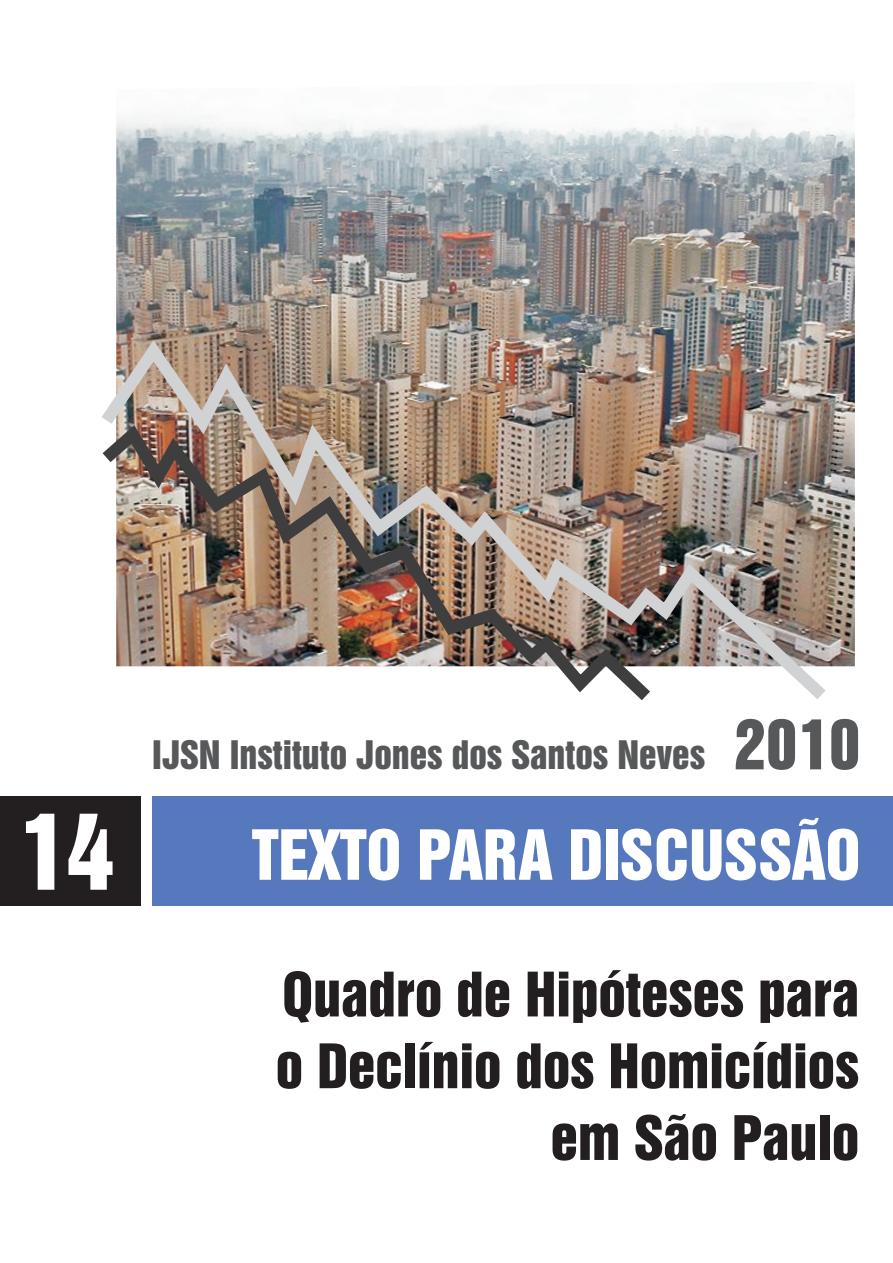
<style>
.page{position:relative;width:893px;height:1263px;background:#fff}
.page>*{position:absolute;margin:0;border:0;box-sizing:border-box;transform-origin:0 0}
.t1{font:96px "Swiss 921 BT Regular A";color:#fff}
.t2{font:63px "Swiss 921 BT Regular A";color:#fff}
.t3{font:63px "Swiss 921 BT Regular A";color:#57585a}
.t4{font:55.95px/71.7px "Swiss 921 BT Regular A";color:#231f20;text-align:right}
.t5{font:35.85px "Swiss 921 BT Regular A";color:#57585a}
</style>
<div class="page">
<img style="left:116px;top:116px;width:739px;height:550px">
<div style="left:152px;top:797px;width:741px;height:109px;background:#5679bd"></div>
<div style="left:0;top:797px;width:141px;height:109px;background:#231f20"></div>
<img style="left:102px;top:329px;width:736px;height:370px">
<img style="left:102px;top:416px;width:561px;height:285px">
<h1 class="t1" style="left:18px;top:817px;width:97px">14</h1>
<p class="t5" style="left:152px;top:742px;width:554px">IJSN Instituto Jones dos Santos Neves</p>
<p class="t3" style="left:734px;top:721px;width:127px">2010</p>
<p class="t2" style="left:252px;top:832px;width:610px">TEXTO PARA DISCUSSÃO</p>
<p class="t4" style="left:276px;top:966px;width:585px">Quadro de Hipóteses para o Declínio dos Homicídios em São Paulo</p>
</div>
